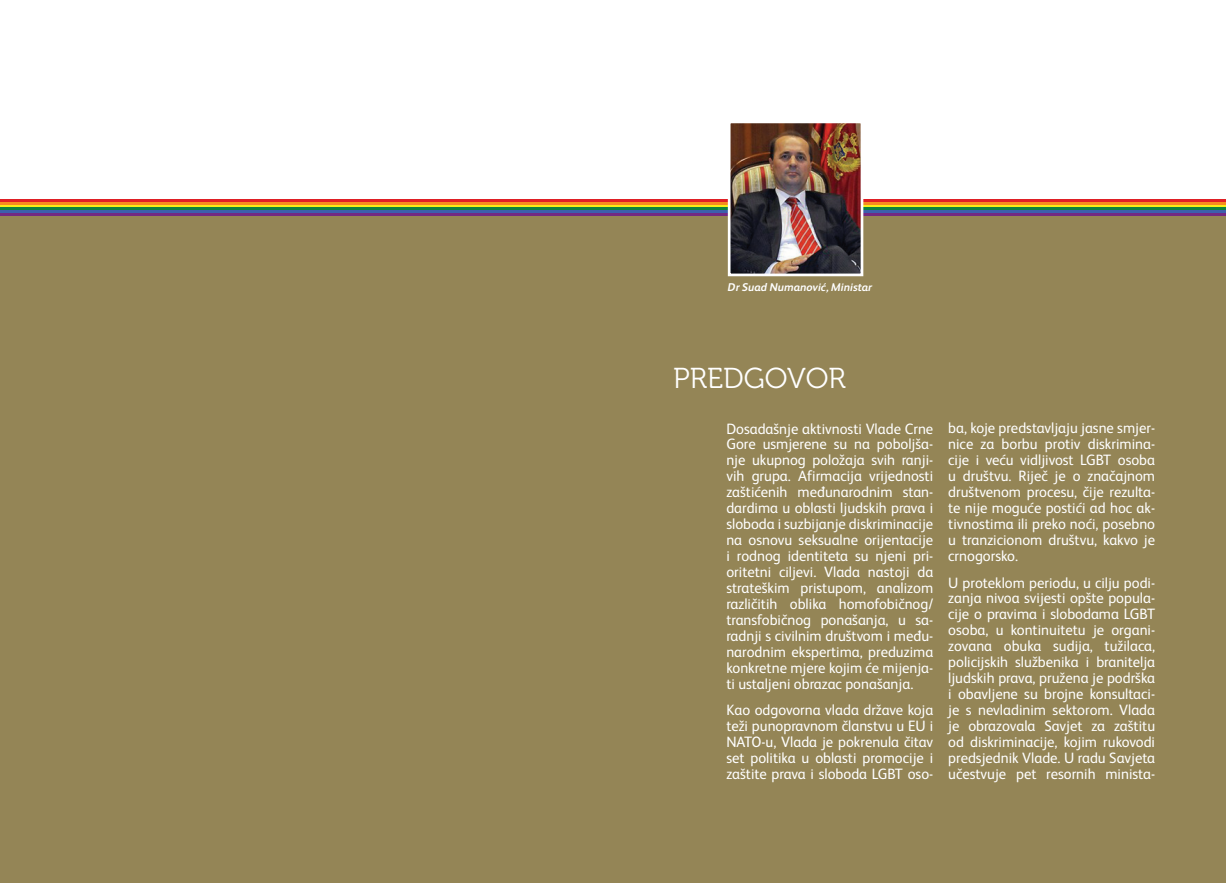
<style>
.page{position:relative;width:1226px;height:883px;background:#fff}
.page>*{position:absolute;margin:0;border:0;box-sizing:border-box;transform-origin:0 0}
.t1{font:28.75px "Museo 300";color:#fff}
.t2{font:15px/15.9px "FS Albert";color:#fff;text-align:justify}
.t3{font:italic 700 11.25px "FS Albert";color:#fff}
</style>
<div class="page">
<div style="left:0;top:216px;width:1225px;height:666px;background:#948556"></div>
<hr style="left:0;top:213px;width:1225px;height:3px;background:#732982">
<hr style="left:0;top:210px;width:1225px;height:3px;background:#3c5fac">
<hr style="left:0;top:207px;width:1225px;height:3px;background:#0d8140">
<hr style="left:0;top:204px;width:1225px;height:3px;background:#f7ed16">
<hr style="left:0;top:201px;width:1225px;height:3px;background:#f68c1f">
<hr style="left:0;top:198px;width:1225px;height:3px;background:#df1f25">
<img style="left:732px;top:124px;width:127px;height:148px">
<div style="left:728px;top:120px;width:135px;height:156px;border:3px solid #fff"></div>
<p class="t3" style="left:728px;top:281px;width:146px">Dr Suad Numanović, Ministar</p>
<h1 class="t1" style="left:673px;top:362px;width:174px">PREDGOVOR</h1>
<p class="t2" style="left:726px;top:420px;width:208px">Dosadašnje aktivnosti Vlade Crne Gore usmjerene su na poboljša&shy;nje ukupnog položaja svih ranji&shy;vih grupa. Afirmacija vrijednosti zaštićenih međunarodnim stan&shy;dardima u oblasti ljudskih prava i sloboda i suzbijanje diskriminacije na osnovu seksualne orijentacije i rodnog identiteta su njeni pri&shy;oritetni ciljevi. Vlada nastoji da strateškim pristupom, analizom različitih oblika homofobičnog/ transfobičnog ponašanja, u sa&shy;radnji s civilnim društvom i među&shy;narodnim ekspertima, preduzima konkretne mjere kojim će mijenja&shy;ti ustaljeni obrazac ponašanja.</p>
<p class="t2" style="left:726px;top:702px;width:208px">Kao odgovorna vlada države koja teži punopravnom članstvu u EU i NATO-u, Vlada je pokrenula čitav set politika u oblasti promocije i zaštite prava i sloboda LGBT oso-</p>
<p class="t2" style="left:948px;top:420px;width:208px">ba, koje predstavljaju jasne smjer&shy;nice za borbu protiv diskrimina&shy;cije i veću vidljivost LGBT osoba u društvu. Riječ je o značajnom društvenom procesu, čije rezulta&shy;te nije moguće postići ad hoc ak&shy;tivnostima ili preko noći, posebno u tranzicionom društvu, kakvo je crnogorsko.</p>
<p class="t2" style="left:948px;top:574px;width:208px">U proteklom periodu, u cilju podi&shy;zanja nivoa svijesti opšte popula&shy;cije o pravima i slobodama LGBT osoba, u kontinuitetu je organi&shy;zovana obuka sudija, tužilaca, policijskih službenika i branitelja ljudskih prava, pružena je podrška i obavljene su brojne konsultaci&shy;je s nevladinim sektorom. Vlada je obrazovala Savjet za zaštitu od diskriminacije, kojim rukovodi predsjednik Vlade. U radu Savjeta učestvuje pet resornih minista-</p>
</div>
